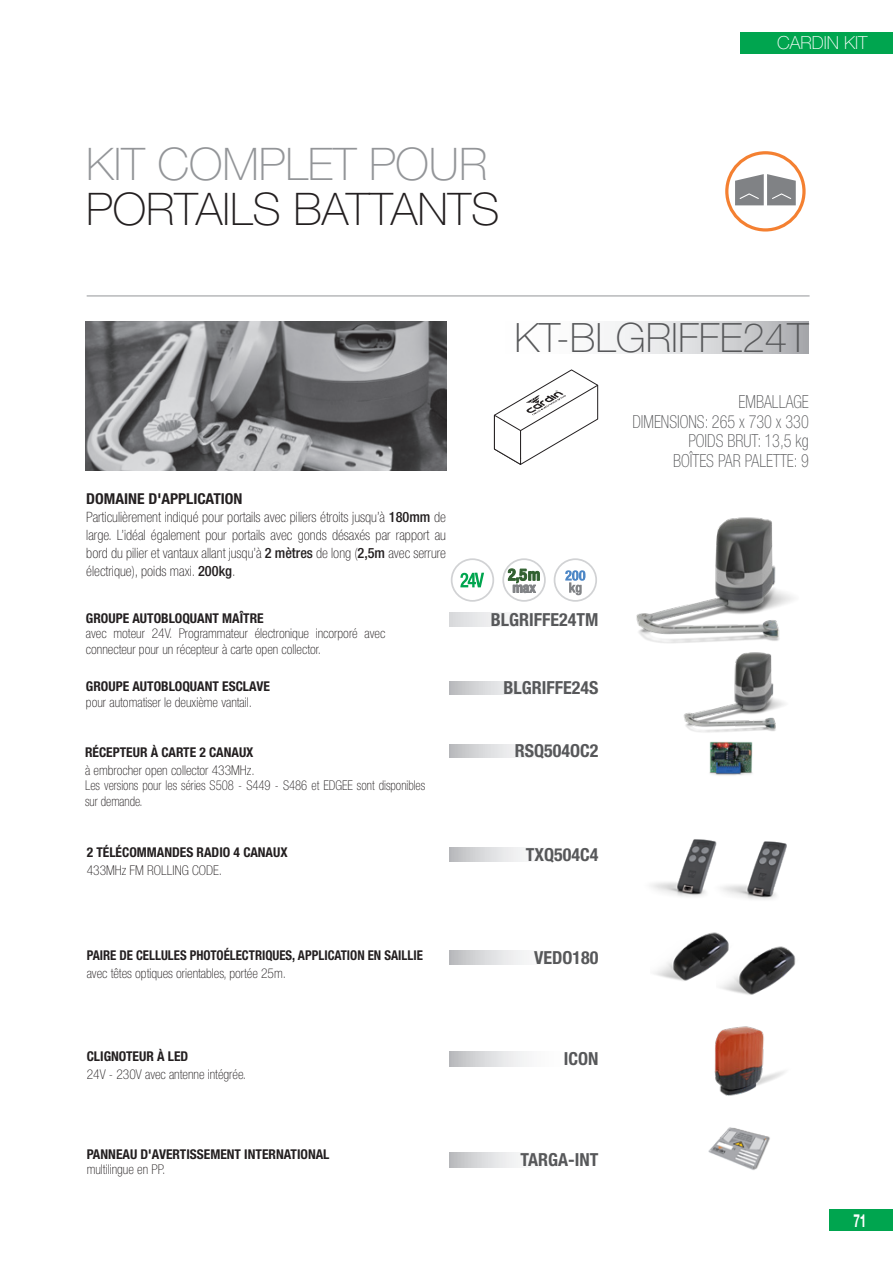
<style>
.page{position:relative;width:893px;height:1263px;background:#fff}
.page>*{position:absolute;margin:0;border:0;box-sizing:border-box;transform-origin:0 0}
.t1{font:100 45px "Helvetica Neue LT Std";color:#231f20}
.t2{font:100 45px "Helvetica Neue LT Std";color:#939598}
.t3{font:100 40.5px "Helvetica Neue LT Std";color:#57585a}
.t4{font:100 condensed 18px "Helvetica Neue LT Std";color:#57585a;scale:.9 1}
.t5{font:700 condensed 18px "Helvetica Neue LT Std";color:#57585a}
.t6{font:100 18px "Helvetica Neue LT Std";color:#fff}
.t7{font:700 18px "Helvetica Neue LT Std";color:#fff;scale:.65 1}
.t8{font:700 condensed 15px "Helvetica Neue LT Std";color:#231f20;scale:1.04 1}
.Kit_intro{font:100 condensed 14.25px/18px "Helvetica Neue LT Std";color:#231f20;text-align:justify}
.t9{font:100 condensed 13.5px/15.8px "Helvetica Neue LT Std";color:#231f20}
.t10{font:700 condensed 13.5px "Helvetica Neue LT Std";color:#231f20}
.t11{font:100 condensed 13.5px/15.8px "Helvetica Neue LT Std";color:#231f20;scale:.94 1}
.t12{font:700 condensed 13.5px "Helvetica Neue LT Std";color:#231f20;scale:.95 1}
.s1{font-weight:500}
</style>
<div class="page">
<div style="left:829px;top:1209px;width:64px;height:22px;background:#00a54f"></div>
<div style="left:740px;top:32px;width:153px;height:21px;background:#00a54f"></div>
<hr style="left:87px;top:296px;width:723px;height:1px;background:#939598">
<img style="left:721px;top:841px;width:65px;height:59px">
<img style="left:651px;top:839px;width:66px;height:58px">
<img style="left:708px;top:1127px;width:62px;height:43px">
<img style="left:714px;top:1026px;width:71px;height:70px">
<img style="left:86px;top:322px;width:360px;height:148px">
<img style="left:733px;top:946px;width:63px;height:49px">
<img style="left:654px;top:932px;width:79px;height:60px">
<img style="left:709px;top:745px;width:44px;height:31px">
<img style="left:636px;top:517px;width:158px;height:126px">
<img style="left:674px;top:638px;width:120px;height:107px">
<div style="left:725px;top:151px;width:81px;height:81px;border:3px solid #f48031;border-radius:50%"></div>
<svg style="left:735px;top:174px;width:61px;height:31px"></svg>
<svg style="left:449px;top:744px;width:77px;height:14px"></svg>
<svg style="left:449px;top:681px;width:77px;height:13px"></svg>
<svg style="left:610px;top:322px;width:198px;height:32px"></svg>
<svg style="left:449px;top:613px;width:59px;height:13px"></svg>
<svg style="left:449px;top:1051px;width:78px;height:15px"></svg>
<svg style="left:449px;top:950px;width:78px;height:15px"></svg>
<svg style="left:449px;top:847px;width:78px;height:15px"></svg>
<svg style="left:449px;top:1152px;width:71px;height:15px"></svg>
<svg style="left:494px;top:369px;width:104px;height:96px"></svg>
<svg style="left:460px;top:573px;width:24px;height:14px"></svg>
<div style="left:451px;top:558px;width:43px;height:44px;border:2px solid #d1d2d4;border-radius:50%"></div>
<div style="left:502px;top:558px;width:44px;height:44px;border:2px solid #d1d2d4;border-radius:50%"></div>
<svg style="left:508px;top:568px;width:32px;height:25px"></svg>
<div style="left:554px;top:558px;width:43px;height:44px;border:2px solid #d1d2d4;border-radius:50%"></div>
<svg style="left:565px;top:570px;width:20px;height:25px"></svg>
<h3 class="t6" style="left:777px;top:32px;width:92px">CARDIN KIT</h3>
<p class="t2" style="left:86px;top:138px;width:403px">KIT COMPLET POUR</p>
<p class="t1" style="left:86px;top:183px;width:415px">PORTAILS BATTANTS</p>
<p class="t8" style="left:86px;top:490px;width:152px">DOMAINE D'APPLICATION</p>
<p class="Kit_intro" style="left:86px;top:508px;width:361px">Particulièrement indiqué pour portails avec piliers étroits jusqu’à <span class="s1">180mm</span> de large. L’idéal également pour portails avec gonds désaxés par rapport au bord du pilier et vantaux allant jusqu’à <span class="s1">2 mètres</span> de long (<span class="s1">2,5m</span> avec serrure électrique), poids maxi. <span class="s1">200kg</span>.</p>
<p class="t3" style="left:514px;top:315px;width:296px">KT-BLGRIFFE24T</p>
<p class="t4" style="left:739px;top:392px;width:79px">EMBALLAGE</p>
<p class="t4" style="left:632px;top:411px;width:197px">DIMENSIONS: 265 x 730 x 330</p>
<p class="t4" style="left:688px;top:431px;width:135px">POIDS BRUT: 13,5 kg</p>
<p class="t4" style="left:673px;top:450px;width:152px">BOÎTES PAR PALETTE: 9</p>
<p class="t10" style="left:86px;top:610px;width:179px">GROUPE AUTOBLOQUANT MAÎTRE</p>
<p class="t9" style="left:86px;top:626px;width:301px">avec moteur 24V. Programmateur électronique incorporé avec connecteur pour un récepteur à carte open collector.</p>
<p class="t5" style="left:491px;top:609px;width:109px">BLGRIFFE24TM</p>
<p class="t10" style="left:86px;top:678px;width:186px">GROUPE AUTOBLOQUANT ESCLAVE</p>
<p class="t9" style="left:86px;top:694px;width:168px">pour automatiser le deuxième vantail.</p>
<p class="t5" style="left:503px;top:677px;width:96px">BLGRIFFE24S</p>
<p class="t10" style="left:85px;top:744px;width:170px">RÉCEPTEUR À CARTE 2 CANAUX</p>
<p class="t9" style="left:85px;top:762px;width:171px">à embrocher open collector 433MHz.</p>
<p class="t11" style="left:85px;top:777px;width:363px">Les versions pour les séries S508 - S449 - S486 et EDGEE sont disponibles sur demande.</p>
<p class="t5" style="left:515px;top:740px;width:85px">RSQ504OC2</p>
<p class="t10" style="left:87px;top:844px;width:202px">2 TÉLÉCOMMANDES RADIO 4 CANAUX</p>
<p class="t9" style="left:87px;top:862px;width:137px">433MHz FM ROLLING CODE.</p>
<p class="t5" style="left:526px;top:843px;width:74px">TXQ504C4</p>
<p class="t12" style="left:87px;top:947px;width:355px">PAIRE DE CELLULES PHOTOÉLECTRIQUES, APPLICATION EN SAILLIE</p>
<p class="t9" style="left:87px;top:965px;width:201px">avec têtes optiques orientables, portée 25m.</p>
<p class="t5" style="left:534px;top:946px;width:66px">VEDO180</p>
<p class="t10" style="left:87px;top:1048px;width:103px">CLIGNOTEUR À LED</p>
<p class="t9" style="left:87px;top:1066px;width:161px">24V - 230V avec antenne intégrée.</p>
<p class="t5" style="left:564px;top:1048px;width:36px">ICON</p>
<p class="t10" style="left:87px;top:1146px;width:244px">PANNEAU D'AVERTISSEMENT INTERNATIONAL</p>
<p class="t9" style="left:87px;top:1162px;width:80px">multilingue en PP.</p>
<p class="t5" style="left:520px;top:1149px;width:79px">TARGA-INT</p>
<h3 class="t7" style="left:853px;top:1209px;width:22px">71</h3>
</div>
